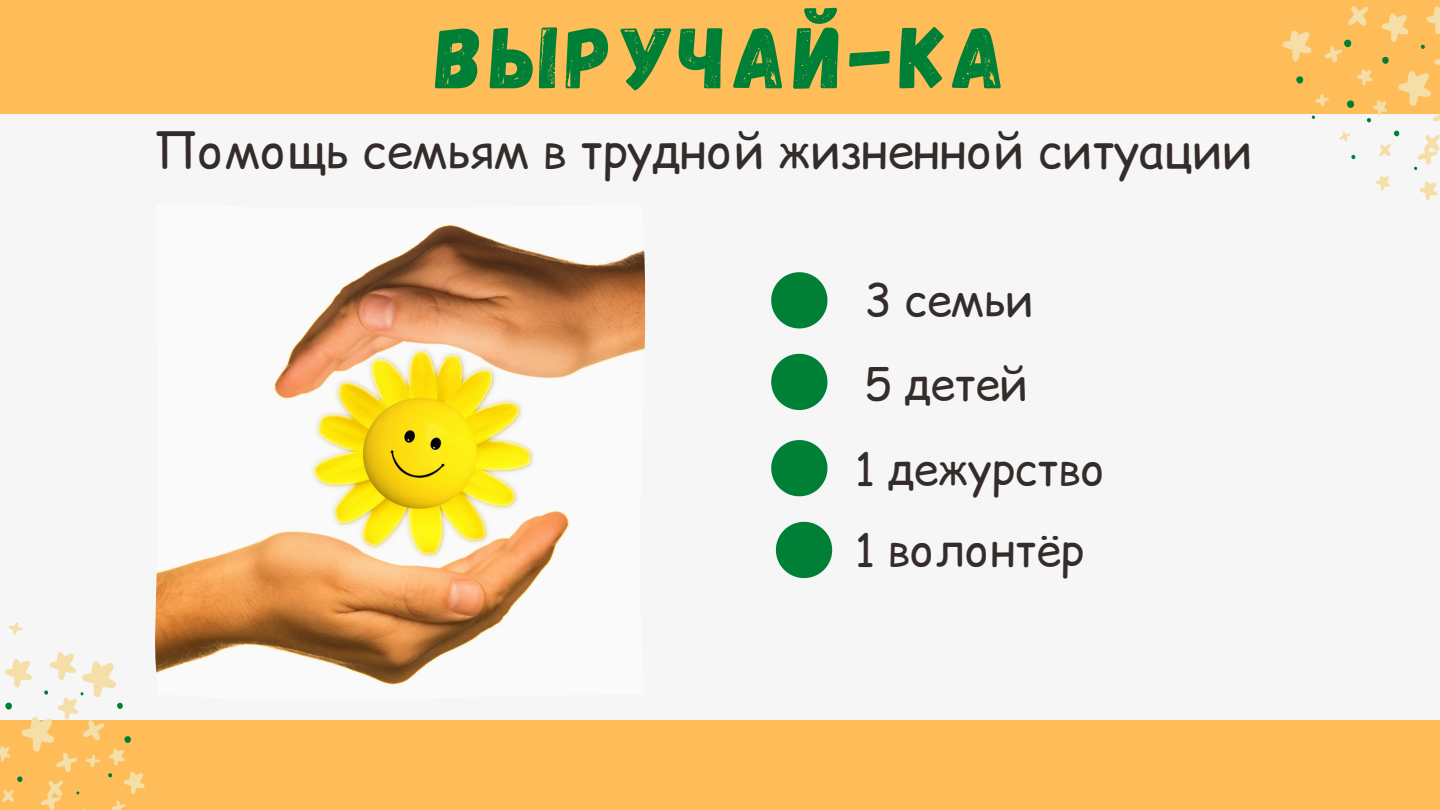
<style>
.page{position:relative;width:1440px;height:810px;background:#f6f6f6}
.page>*{position:absolute;margin:0;border:0;box-sizing:border-box;transform-origin:0 0}
.t1{font:87px "Gagalin";letter-spacing:.09em;color:#008037}
.t2{font:48px "Comic Relief";letter-spacing:-.01em;color:#342c2a}
.t3{font:45px "Comic Relief";letter-spacing:-.01em;color:#342c2a}
</style>
<div class="page">
<div style="left:1px;top:720px;width:1439px;height:90px;background:#ffbd59"></div>
<div style="left:0;top:0;width:1440px;height:114px;background:#ffbd59"></div>
<svg style="left:771px;top:272px;width:56px;height:56px"></svg>
<svg style="left:0;top:652px;width:145px;height:158px"></svg>
<svg style="left:8px;top:622px;width:15px;height:13px"></svg>
<svg style="left:1282px;top:6px;width:158px;height:195px"></svg>
<svg style="left:771px;top:354px;width:56px;height:56px"></svg>
<svg style="left:771px;top:440px;width:56px;height:56px"></svg>
<img style="left:155px;top:225px;width:491px;height:460px">
<svg style="left:776px;top:522px;width:56px;height:56px"></svg>
<p class="t1" style="left:436px;top:1px;width:571px">ВЫРУЧАЙ-КА</p>
<p class="t2" style="left:154px;top:116px;width:1100px">Помощь семьям в трудной жизненной ситуации</p>
<p class="t3" style="left:864px;top:267px;width:171px">3 семьи</p>
<p class="t3" style="left:864px;top:351px;width:166px">5 детей</p>
<p class="t3" style="left:855px;top:436px;width:254px">1 дежурство</p>
<p class="t3" style="left:855px;top:517px;width:231px">1 волонтёр</p>
</div>
